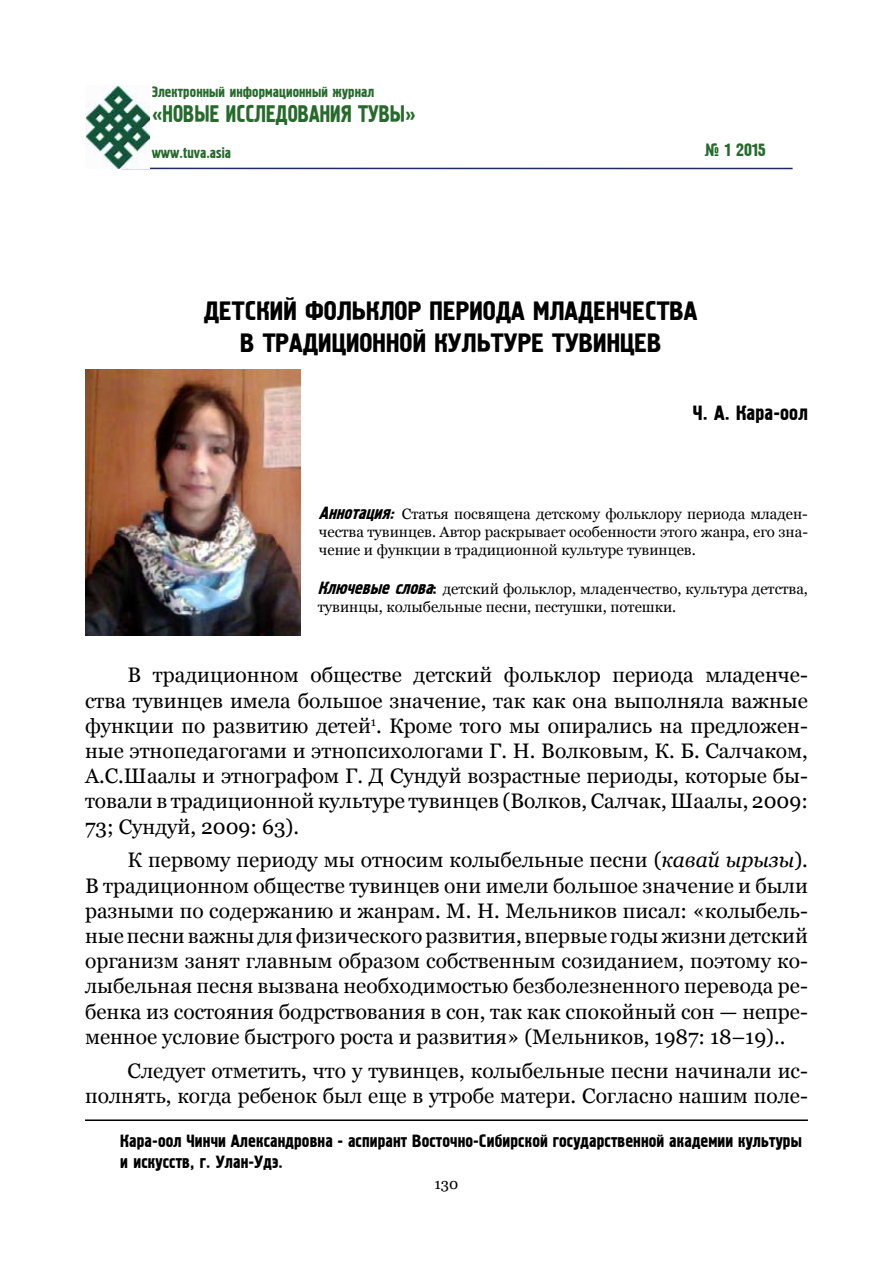
<style>
.page{position:relative;width:893px;height:1263px;background:#fff}
.page>*{position:absolute;margin:0;border:0;box-sizing:border-box;transform-origin:0 0}
.t1{font:27px/32.4px "Pollock 1 CTT";color:#000;text-align:center}
.t2{font:24.3px "Pollock 1 CTT";color:#266a2c;scale:.86 1}
.t3{font:21px/25.2px "Georgia";color:#000;text-align:justify}
.t4{font:21px "Pollock 1 CTT";color:#000}
.t5{font:18px/21.6px "Pollock 1 CTT";color:#000}
.t6{font:18px "Pollock 1 CTT";color:#266a2c}
.t7{font:15px/18px "Georgia";color:#000;text-align:justify}
.t8{font:15px "Pollock 1 CTT";color:#266a2c}
.s1{font-size:21px}
.s2{font-family:"Pollock 1 CTT";font-style:italic;font-size:18px}
.s3{font-family:"Pollock 1 CTT";font-size:18px}
.s4{font-style:italic}
</style>
<div class="page">
<svg style="left:149px;top:167px;width:270px;height:3px"></svg>
<hr style="left:121px;top:168px;width:672px;height:1px;background:#232965">
<img style="left:85px;top:85px;width:65px;height:84px">
<hr style="left:85px;top:1119px;width:723px;height:2px;background:#000">
<img style="left:85px;top:370px;width:216px;height:265px">
<p class="t8" style="left:152px;top:83px;width:224px">Электронный информационный журнал</p>
<p class="t2" style="left:152px;top:100px;width:309px"><span class="s1">«</span>Новые исследования Тувы<span class="s1">»</span></p>
<p class="t8" style="left:152px;top:144px;width:81px">www.tuva.asia</p>
<p class="t6" style="left:704px;top:140px;width:63px">№ 1 2015</p>
<p class="t1" style="left:204px;top:295px;width:495px">Детский фольклор периода младенчества в традиционной культуре тувинцев</p>
<p class="t4" style="left:693px;top:401px;width:117px">Ч. А. Кара-оол</p>
<p class="t7" style="left:319px;top:505px;width:490px"><span class="s2">Аннотация:</span> Статья посвящена детскому фольклору периода младен&shy;чества тувинцев. Автор раскрывает особенности этого жанра, его зна&shy;чение и функции в традиционной культуре тувинцев.</p>
<p class="t7" style="left:318px;top:580px;width:492px"><span class="s2">Ключевыеслова</span><span class="s3">:</span> детский фольклор, младенчество, культура детства, тувинцы, колыбельные песни, пестушки, потешки.</p>
<p class="t3" style="left:85px;top:663px;width:724px;text-indent:43px">В традиционном обществе детский фольклор периода младенче&shy;ства тувинцев имела большое значение, так как она выполняла важные функции по развитию детей<sup>1</sup>. Кроме того мы опирались на предложен&shy;ные этнопедагогами и этнопсихологами Г. Н. Волковым, К. Б. Салчаком, А.С.Шаалы и этнографом Г. Д Сундуй возрастные периоды, которые бы&shy;товали в традиционной культуре тувинцев (Волков, Салчак, Шаалы, 2009:<br>73; Сундуй, 2009: 63).</p>
<p class="t3" style="left:85px;top:848px;width:724px;text-indent:43px">К первому периоду мы относим колыбельные песни (<span class="s4">кавай ырызы</span>).<br>В традиционном обществе тувинцев они имели большое значение и были разными по содержанию и жанрам. М. Н. Мельников писал: «колыбель&shy;ные песни важны для физического развития, впервые годы жизни детский организм занят главным образом собственным созиданием, поэтому ко&shy;лыбельная песня вызвана необходимостью безболезненного перевода ре&shy;бенка из состояния бодрствования в сон, так как спокойный сон — непре&shy;менное условие быстрого роста и развития» (Мельников, 1987: 18–19)..</p>
<p class="t3" style="left:85px;top:1058px;width:724px;text-align:right">Следует отметить, что у тувинцев, колыбельные песни начинали ис&shy;полнять, когда ребенок был еще в утробе матери. Согласно нашим поле-</p>
<p class="t5" style="left:120px;top:1130px;width:683px">Кара-оол Чинчи Александровна - аспирант Восточно-Сибирской государственной академии культуры и искусств, г. Улан-Удэ.</p>
<p class="t7" style="left:434px;top:1175px;width:25px">130</p>
</div>
